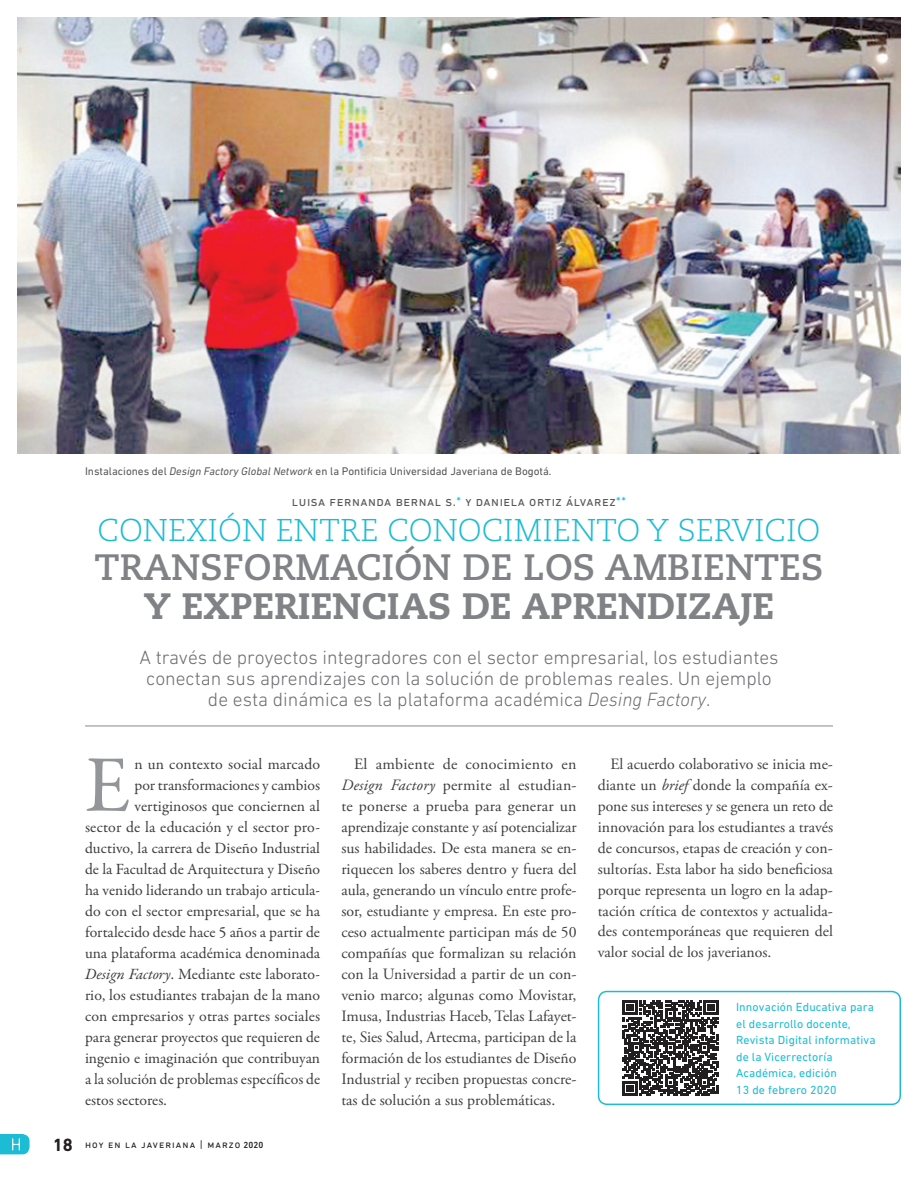
<style>
.page{position:relative;width:918px;height:1188px;background:#fff}
.page>*{position:absolute;margin:0;border:0;box-sizing:border-box;transform-origin:0 0}
.t1{font:80.55px "Garamond Premr Pro";color:#939598}
.t2{font:700 36.6px "Caecilia LT Std";color:#808285}
.t3{font:800 36.6px "Caecilia LT Std";color:#808285}
.t4{font:300 31.5px "Caecilia LT Std";color:#1cbcd4}
.t5{font:300 19.5px/21px "DIN Next LT Pro";color:#6c6d70;text-align:center}
.t6{font:700 18px "DIN Next LT Pro";color:#231f20}
.t7{font:15.75px/21px "Adobe Garamond Pro";color:#3e3e3f;text-align:justify}
.t8{font:15.75px "Garamond Premr Pro";color:#3e3e3f}
.t9{font:13.5px "DIN Next LT Pro";letter-spacing:.04em;color:#57585a}
.t10{font:12px/16.5px "DIN Next LT Pro";letter-spacing:.01em;color:#1cbcd4}
.t11{font:11.25px "DIN Next LT Pro";color:#57585a}
.t12{font:10.5px "DIN Next LT Pro";letter-spacing:.1em;color:#231f20}
.s1{font-style:italic}
.s2{color:#1cbcd4}
.s3{font-weight:500;font-size:9px}
</style>
<div class="page">
<svg style="left:0;top:1134px;width:30px;height:20px"></svg>
<hr style="left:85px;top:725px;width:748px;height:2px;background:#939598">
<div style="left:598px;top:991px;width:303px;height:114px;border:2px solid #1cbcd4;border-radius:9px"></div>
<svg style="left:623px;top:1000px;width:95px;height:96px"></svg>
<img style="left:17px;top:17px;width:884px;height:437px">
<p class="t11" style="left:85px;top:464px;width:468px">Instalaciones del <span class="s1">Design Factory Global Network</span> en la Pontificia Universidad Javeriana de Bogotá.</p>
<p class="t9" style="left:292px;top:493px;width:336px">luisa fernanda bernal s.<span class="s2">*</span> y daniela ortiz álvarez<span class="s2">**</span></p>
<h3 class="t4" style="left:97px;top:512px;width:725px">CONEXIÓN ENTRE CONOCIMIENTO Y SERVICIO</h3>
<h2 class="t2" style="left:95px;top:545px;width:730px">TRANSFORMACIÓN DE LOS AMBIENTES</h2>
<h2 class="t3" style="left:144px;top:583px;width:632px">Y EXPERIENCIAS DE APRENDIZAJE</h2>
<p class="t5" style="left:139px;top:646px;width:641px">A través de proyectos integradores con el sector empresarial, los estudiantes conectan sus aprendizajes con la solución de problemas reales. Un ejemplo de esta dinámica es la plataforma académica <span class="s1">Desing Factory</span>.</p>
<h1 class="t1" style="left:85px;top:737px;width:47px">E</h1>
<p class="t8" style="left:134px;top:754px;width:187px">n un contexto social marcado</p>
<p class="t8" style="left:134px;top:775px;width:187px">por transformaciones y cambios</p>
<p class="t8" style="left:134px;top:796px;width:187px">vertiginosos que conciernen al</p>
<p class="t8" style="left:85px;top:817px;width:237px">sector de la educación y el sector pro-</p>
<p class="t8" style="left:85px;top:838px;width:237px">ductivo, la carrera de Diseño Industrial</p>
<p class="t8" style="left:85px;top:859px;width:237px">de la Facultad de Arquitectura y Diseño</p>
<p class="t8" style="left:85px;top:880px;width:237px">ha venido liderando un trabajo articula-</p>
<p class="t8" style="left:85px;top:901px;width:237px">do con el sector empresarial, que se ha</p>
<p class="t8" style="left:85px;top:922px;width:237px">fortalecido desde hace 5 años a partir de</p>
<p class="t8" style="left:85px;top:943px;width:237px">una plataforma académica denominada</p>
<p class="t8" style="left:85px;top:964px;width:237px"><span class="s1">Design Factory</span>. Mediante este laborato-</p>
<p class="t8" style="left:85px;top:985px;width:237px">rio, los estudiantes trabajan de la mano</p>
<p class="t8" style="left:85px;top:1006px;width:237px">con empresarios y otras partes sociales</p>
<p class="t8" style="left:85px;top:1027px;width:237px">para generar proyectos que requieren de</p>
<p class="t8" style="left:85px;top:1048px;width:237px">ingenio e imaginación que contribuyan</p>
<p class="t8" style="left:85px;top:1069px;width:237px">a la solución de problemas específicos de</p>
<p class="t8" style="left:85px;top:1090px;width:83px">estos sectores.</p>
<p class="t6" style="left:53px;top:1134px;width:22px">18</p>
<p class="t12" style="left:85px;top:1139px;width:180px">hoy en la javeriana | marzo <span class="s3">2020</span></p>
<p class="t7" style="left:341px;top:754px;width:237px;text-indent:13px">El ambiente de conocimiento en <span class="s1">Design Factory</span> permite al estudian&shy;te ponerse a prueba para generar un aprendizaje constante y así potencializar sus habilidades. De esta manera se en&shy;riquecen los saberes dentro y fuera del aula, generando un vínculo entre profe&shy;sor, estudiante y empresa. En este pro&shy;ceso actualmente participan más de 50 compañías que formalizan su relación con la Universidad a partir de un con&shy;venio marco; algunas como Movistar, Imusa, Industrias Haceb, Telas Lafayet&shy;te, Sies Salud, Artecma, participan de la formación de los estudiantes de Diseño Industrial y reciben propuestas concre&shy;tas de solución a sus problemáticas.</p>
<p class="t7" style="left:598px;top:754px;width:237px;text-indent:13px">El acuerdo colaborativo se inicia me&shy;diante un <span class="s1">brief</span> donde la compañía ex&shy;pone sus intereses y se genera un reto de innovación para los estudiantes a través de concursos, etapas de creación y con&shy;sultorías. Esta labor ha sido beneficiosa porque representa un logro en la adap&shy;tación crítica de contextos y actualida&shy;des contemporáneas que requieren del valor social de los javerianos.</p>
<p class="t10" style="left:736px;top:999px;width:141px">Innovación Educativa para el desarrollo docente,<br>Revista Digital informativa de la Vicerrectoría<br>Académica, edición<br>13 de febrero 2020</p>
</div>
